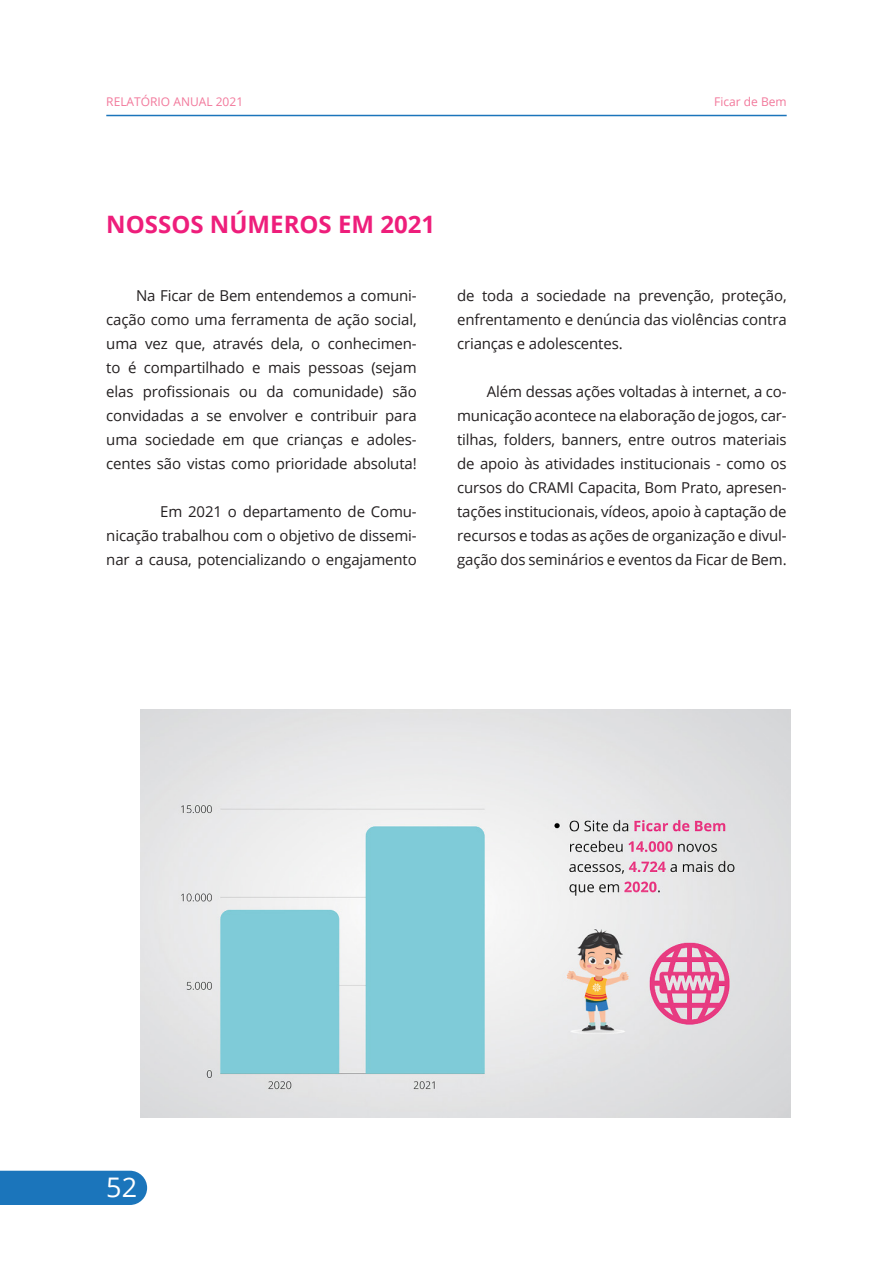
<style>
.page{position:relative;width:893px;height:1263px;background:#fff}
.page>*{position:absolute;margin:0;border:0;box-sizing:border-box;transform-origin:0 0}
.t1{font:27px "Open Sans";color:#fff}
.OLHO1{font:700 24px "Open Sans";color:#ee1e7b}
.TEXTO1{font:15px/24px "Open Sans";letter-spacing:-.01em;color:#231f20;text-align:justify}
.t2{font:12px "Open Sans";color:#f2789b}
</style>
<div class="page">
<hr style="left:106px;top:115px;width:681px;height:1px;background:#1b75bb">
<div style="left:0;top:1171px;width:147px;height:34px;background:#1b75bb"></div>
<img style="left:140px;top:710px;width:651px;height:408px">
<p class="t2" style="left:106px;top:94px;width:138px">RELATÓRIO ANUAL 2021</p>
<p class="t2" style="left:714px;top:93px;width:74px">Ficar de Bem</p>
<p class="OLHO1" style="left:106px;top:207px;width:330px">NOSSOS NÚMEROS EM 2021</p>
<p class="TEXTO1" style="left:106px;top:283px;width:312px;text-indent:30px">Na Ficar de Bem entendemos a comuni&shy;cação como uma ferramenta de ação social, uma vez que, através dela, o conhecimen&shy;to é compartilhado e mais pessoas (sejam elas profissionais ou da comunidade) são convidadas a se envolver e contribuir para uma sociedade em que crianças e adoles&shy;centes são vistas como prioridade absoluta!</p>
<p class="TEXTO1" style="left:106px;top:499px;width:312px;text-indent:54px">Em 2021 o departamento de Comu&shy;nicação trabalhou com o objetivo de dissemi&shy;nar a causa, potencializando o engajamento</p>
<p class="TEXTO1" style="left:457px;top:283px;width:331px">de toda a sociedade na prevenção, proteção, enfrentamento e denúncia das violências contra crianças e adolescentes.</p>
<p class="TEXTO1" style="left:457px;top:379px;width:331px;text-indent:30px">Além dessas ações voltadas à internet, a co&shy;municação acontece na elaboração de jogos, car&shy;tilhas, folders, banners, entre outros materiais de apoio às atividades institucionais - como os cursos do CRAMI Capacita, Bom Prato, apresen&shy;tações institucionais, vídeos, apoio à captação de recursos e todas as ações de organização e divul&shy;gação dos seminários e eventos da Ficar de Bem.</p>
<h1 class="t1" style="left:106px;top:1169px;width:32px">52</h1>
</div>
